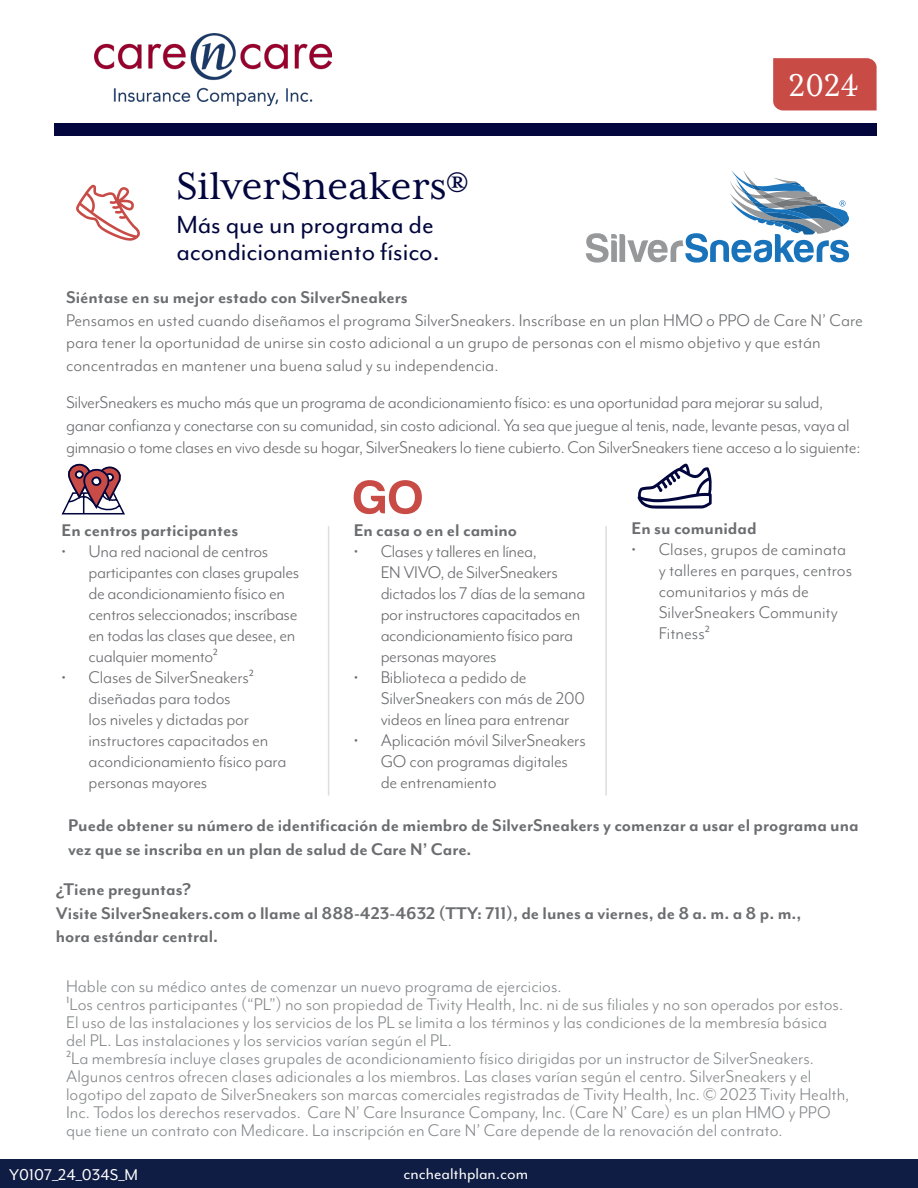
<style>
.page{position:relative;width:918px;height:1188px;background:#fff}
.page>*{position:absolute;margin:0;border:0;box-sizing:border-box;transform-origin:0 0}
.t1{font:43.5px "Mrs Eaves XL Serif OT";color:#02063d}
.t2{font:36px "Mrs Eaves XL Serif Nar OT";color:#fff}
.t3{font:28.5px/27px "Mr Eaves Mod OT";color:#02063d}
.t4{font:19.5px/21px "Mr Eaves Mod OT";letter-spacing:-.02em;color:#6c6d70}
.t5{font:19.5px/18px "Mr Eaves Mod OT";color:#86888b}
.t6{font:700 19.5px/23.4px "Mr Eaves Mod OT";color:#6c6d70}
.t7{font:19.5px/21px "Mr Eaves Mod OT";color:#6c6d70}
.t8{font:18px "Mr Eaves Mod OT";color:#fff}
</style>
<div class="page">
<div style="left:54px;top:123px;width:823px;height:12px;background:#02063d"></div>
<hr style="left:328px;top:526px;width:1px;height:270px;background:#dcdddf">
<hr style="left:605px;top:526px;width:2px;height:270px;background:#dcdddf">
<img style="left:94px;top:33px;width:238px;height:72px">
<div style="left:773px;top:58px;width:104px;height:52px;background:#c84b46"></div>
<svg style="left:586px;top:170px;width:264px;height:93px"></svg>
<svg style="left:76px;top:184px;width:64px;height:57px"></svg>
<svg style="left:61px;top:463px;width:64px;height:52px"></svg>
<svg style="left:638px;top:463px;width:74px;height:46px"></svg>
<svg style="left:354px;top:480px;width:68px;height:34px"></svg>
<div style="left:2px;top:1159px;width:916px;height:29px;background:#0f1c43"></div>
<div style="left:0;top:1160px;width:9px;height:28px;background:#0f1c43"></div>
<p class="t2" style="left:789px;top:66px;width:72px">2024</p>
<h1 class="t1" style="left:176px;top:162px;width:293px">SilverSneakers®</h1>
<h2 class="t3" style="left:176px;top:211px;width:265px">Más que un programa de acondicionamiento físico.</h2>
<h3 class="t6" style="left:66px;top:286px;width:343px">Siéntase en su mejor estado con SilverSneakers</h3>
<p class="t7" style="left:66px;top:309px;width:798px;line-height:22.5px">Pensamos en usted cuando diseñamos el programa SilverSneakers. Inscríbase en un plan HMO o PPO de Care N’ Care para tener la oportunidad de unirse sin costo adicional a un grupo de personas con el mismo objetivo y que están concentradas en mantener una buena salud y su independencia.</p>
<p class="t4" style="left:66px;top:392px;width:796px;line-height:22.5px">SilverSneakers es mucho más que un programa de acondicionamiento físico: es una oportunidad para mejorar su salud, ganar confianza y conectarse con su comunidad, sin costo adicional. Ya sea que juegue al tenis, nade, levante pesas, vaya al gimnasio o tome clases en vivo desde su hogar, SilverSneakers lo tiene cubierto. Con SilverSneakers tiene acceso a lo siguiente:</p>
<h3 class="t6" style="left:62px;top:519px;width:178px">En centros participantes</h3>
<p class="t4" style="left:89px;top:541px;width:212px;text-indent:-27px">• Una red nacional de centros participantes con clases grupales de acondicionamiento físico en centros seleccionados; inscríbase en todas las clases que desee, en cualquier momento²</p>
<p class="t4" style="left:89px;top:667px;width:199px;text-indent:-27px">• Clases de SilverSneakers² diseñadas para todos<br>los niveles y dictadas por instructores capacitados en acondicionamiento físico para personas mayores</p>
<h3 class="t6" style="left:354px;top:519px;width:165px">En casa o en el camino</h3>
<p class="t4" style="left:354px;top:541px;width:6px">•</p>
<p class="t4" style="left:381px;top:541px;width:206px">Clases y talleres en línea,<br>EN VIVO, de SilverSneakers dictados los 7 días de la semana por instructores capacitados en acondicionamiento físico para personas mayores</p>
<p class="t4" style="left:381px;top:667px;width:206px;text-indent:-27px">• Biblioteca a pedido de<br>SilverSneakers con más de 200 videos en línea para entrenar</p>
<p class="t4" style="left:381px;top:730px;width:207px;text-indent:-27px">• Aplicación móvil SilverSneakers<br>GO con programas digitales de entrenamiento</p>
<h3 class="t6" style="left:632px;top:517px;width:126px">En su comunidad</h3>
<p class="t7" style="left:659px;top:539px;width:195px;text-indent:-27px">• Clases, grupos de caminata y talleres en parques, centros comunitarios y más de<br>SilverSneakers Community<br>Fitness²</p>
<p class="t6" style="left:68px;top:814px;width:792px">Puede obtener su número de identificación de miembro de SilverSneakers y comenzar a usar el programa una vez que se inscriba en un plan de salud de Care N’ Care.</p>
<h3 class="t6" style="left:56px;top:878px;width:137px">¿Tiene preguntas?</h3>
<p class="t6" style="left:56px;top:902px;width:747px">Visite SilverSneakers.com o llame al 888-423-4632 (TTY: 711), de lunes a viernes, de 8 a. m. a 8 p. m., hora estándar central.</p>
<p class="t5" style="left:66px;top:977px;width:497px">Hable con su médico antes de comenzar un nuevo programa de ejercicios.</p>
<p class="t5" style="left:66px;top:995px;width:785px">¹Los centros participantes (“PL”) no son propiedad de Tivity Health, Inc. ni de sus filiales y no son operados por estos.<br>El uso de las instalaciones y los servicios de los PL se limita a los términos y las condiciones de la membresía básica del PL. Las instalaciones y los servicios varían según el PL.<br>²La membresía incluye clases grupales de acondicionamiento físico dirigidas por un instructor de SilverSneakers.<br>Algunos centros ofrecen clases adicionales a los miembros. Las clases varían según el centro. SilverSneakers y el logotipo del zapato de SilverSneakers son marcas comerciales registradas de Tivity Health, Inc. © 2023 Tivity Health, Inc. Todos los derechos reservados. Care N’ Care Insurance Company, Inc. (Care N’ Care) es un plan HMO y PPO que tiene un contrato con Medicare. La inscripción en Care N’ Care depende de la renovación del contrato.</p>
<p class="t8" style="left:9px;top:1164px;width:130px">Y0107_24_034S_M</p>
<p class="t8" style="left:404px;top:1164px;width:126px">cnchealthplan.com</p>
</div>
